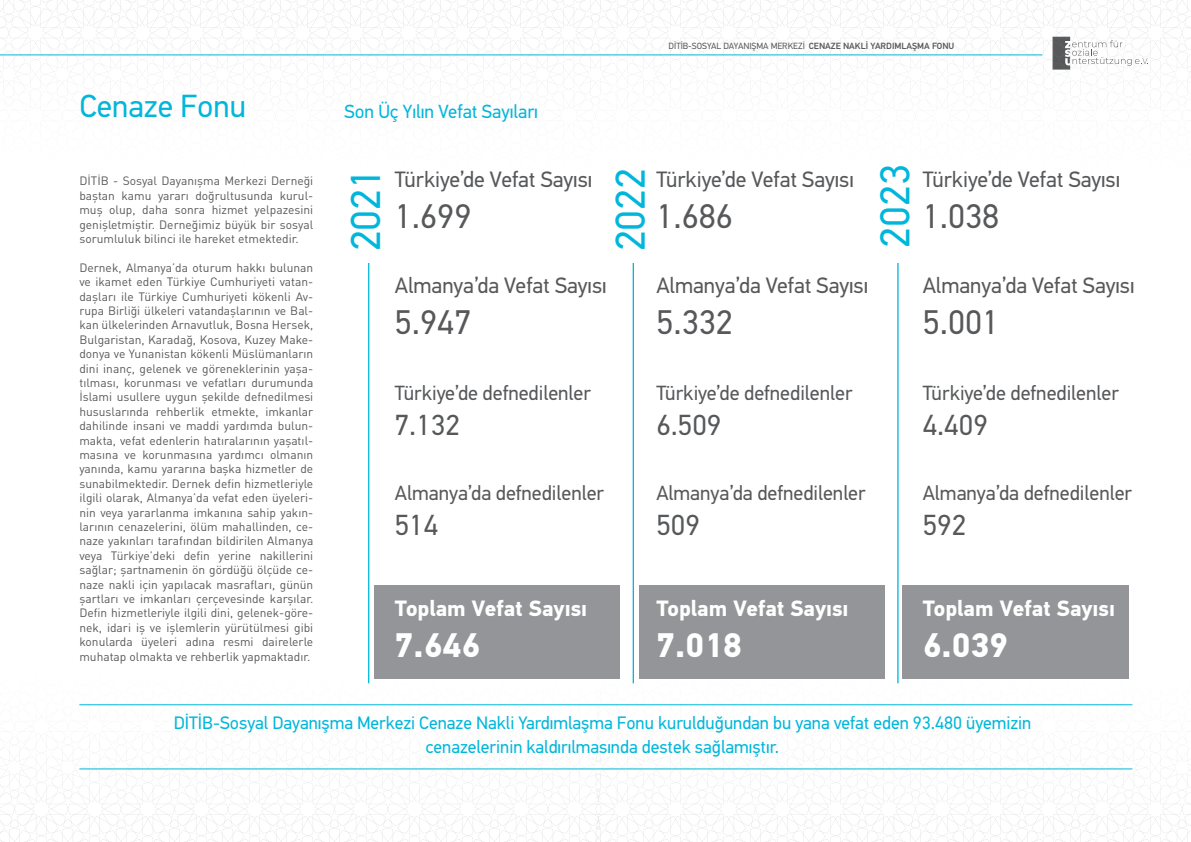
<style>
.page{position:relative;width:1191px;height:842px;background:#fff}
.page>*{position:absolute;margin:0;border:0;box-sizing:border-box;transform-origin:0 0}
.t1{font:41.9px "PF Din Text Pro";color:#00b7db}
.t2{font:34.2px "PF Din Text Pro";color:#57585a}
.t3{font:700 34.2px "PF Din Text Pro";color:#fff}
.t4{font:32px "PF Din Text Pro";color:#00b7db}
.t5{font:29px "PF Din Text Pro";color:#57585a}
.t6{font:22.2px "PF Din Text Pro";color:#57585a}
.t7{font:700 22.2px "PF Din Text Pro";color:#fff}
.t8{font:20.5px "PF Din Text Pro";color:#57585a}
.t9{font:19px "PF Din Text Pro";color:#00b7db}
.t10{font:18px/24px "PF Din Text Pro";color:#00b7db;text-align:center}
.t11{font:12px/14.4px "DIN Pro";color:#57585a;text-align:justify}
.t12{font:9px "PF Din Text Pro";color:#57585a}
.s1{font-weight:500}
</style>
<div class="page">
<svg style="left:0;top:602px;width:1191px;height:240px"></svg>
<svg style="left:0;top:0;width:1191px;height:111px"></svg>
<div style="left:374px;top:585px;width:246px;height:94px;background:#939598"></div>
<div style="left:639px;top:585px;width:246px;height:94px;background:#939598"></div>
<div style="left:902px;top:585px;width:226px;height:94px;background:#939598"></div>
<hr style="left:632px;top:263px;width:2px;height:420px;background:#00b7db">
<hr style="left:368px;top:263px;width:1px;height:420px;background:#00b7db">
<hr style="left:897px;top:263px;width:1px;height:420px;background:#00b7db">
<hr style="left:79px;top:704px;width:1053px;height:1px;background:#00b7db">
<hr style="left:79px;top:768px;width:1053px;height:1px;background:#00b7db">
<h3 class="t4" style="left:79px;top:87px;width:168px">Cenaze Fonu</h3>
<h3 class="t9" style="left:344px;top:100px;width:195px">Son Üç Yılın Vefat Sayıları</h3>
<p class="t12" style="left:668px;top:40px;width:287px">DİTİB-SOSYAL DAYANIŞMA MERKEZİ <span class="s1">CENAZE NAKLİ YARDIMLAŞMA FONU</span></p>
<p class="t11" style="left:79px;top:173px;width:235px">DİTİB - Sosyal Dayanışma Merkezi Derneği baştan kamu yararı doğrultusunda kurul&shy;muş olup, daha sonra hizmet yelpazesini genişletmiştir. Derneğimiz büyük bir sosyal sorumluluk bilinci ile hareket etmektedir.</p>
<p class="t11" style="left:79px;top:260px;width:235px">Dernek, Almanya’da oturum hakkı bulunan ve ikamet eden Türkiye Cumhuriyeti vatan&shy;daşları ile Türkiye Cumhuriyeti kökenli Av&shy;rupa Birliği ülkeleri vatandaşlarının ve Bal&shy;kan ülkelerinden Arnavutluk, Bosna Hersek, Bulgaristan, Karadağ, Kosova, Kuzey Make&shy;donya ve Yunanistan kökenli Müslümanların dini inanç, gelenek ve göreneklerinin yaşa&shy;tılması, korunması ve vefatları durumunda İslami usullere uygun şekilde defnedilmesi hususlarında rehberlik etmekte, imkanlar dahilinde insani ve maddi yardımda bulun&shy;makta, vefat edenlerin hatıralarının yaşatıl&shy;masına ve korunmasına yardımcı olmanın yanında, kamu yararına başka hizmetler de sunabilmektedir. Dernek defin hizmetleriyle ilgili olarak, Almanya’da vefat eden üyeleri&shy;nin veya yararlanma imkanına sahip yakın&shy;larının cenazelerini, ölüm mahallinden, ce&shy;naze yakınları tarafından bildirilen Almanya veya Türkiye’deki defin yerine nakillerini sağlar; şartnamenin ön gördüğü ölçüde ce&shy;naze nakli için yapılacak masrafları, günün şartları ve imkanları çerçevesinde karşılar.<br>Defin hizmetleriyle ilgili dini, gelenek-göre&shy;nek, idari iş ve işlemlerin yürütülmesi gibi konularda üyeleri adına resmi dairelerle muhatap olmakta ve rehberlik yapmaktadır.</p>
<h1 class="t1" style="left:341px;top:251px;width:85px;rotate:-90deg">2021</h1>
<h1 class="t1" style="left:605px;top:251px;width:85px;rotate:-90deg">2022</h1>
<h1 class="t1" style="left:870px;top:248px;width:85px;rotate:-90deg">2023</h1>
<h3 class="t6" style="left:395px;top:166px;width:199px">Türkiye’de Vefat Sayısı</h3>
<h2 class="t2" style="left:395px;top:196px;width:78px">1.699</h2>
<h3 class="t6" style="left:656px;top:166px;width:199px">Türkiye’de Vefat Sayısı</h3>
<h2 class="t2" style="left:656px;top:196px;width:78px">1.686</h2>
<h3 class="t6" style="left:395px;top:273px;width:213px">Almanya’da Vefat Sayısı</h3>
<h2 class="t2" style="left:395px;top:302px;width:78px">5.947</h2>
<h3 class="t6" style="left:656px;top:273px;width:213px">Almanya’da Vefat Sayısı</h3>
<h2 class="t2" style="left:656px;top:302px;width:78px">5.332</h2>
<h3 class="t6" style="left:922px;top:166px;width:199px">Türkiye’de Vefat Sayısı</h3>
<h2 class="t2" style="left:922px;top:196px;width:78px">1.038</h2>
<h3 class="t6" style="left:922px;top:273px;width:213px">Almanya’da Vefat Sayısı</h3>
<h2 class="t2" style="left:922px;top:302px;width:78px">5.001</h2>
<h3 class="t8" style="left:395px;top:381px;width:198px">Türkiye’de defnedilenler</h3>
<h3 class="t5" style="left:395px;top:408px;width:67px">7.132</h3>
<h3 class="t8" style="left:656px;top:381px;width:198px">Türkiye’de defnedilenler</h3>
<h3 class="t5" style="left:656px;top:408px;width:67px">6.509</h3>
<h3 class="t8" style="left:922px;top:381px;width:198px">Türkiye’de defnedilenler</h3>
<h3 class="t5" style="left:922px;top:408px;width:67px">4.409</h3>
<h3 class="t8" style="left:395px;top:481px;width:211px">Almanya’da defnedilenler</h3>
<h3 class="t5" style="left:395px;top:508px;width:45px">514</h3>
<h3 class="t8" style="left:656px;top:481px;width:211px">Almanya’da defnedilenler</h3>
<h3 class="t5" style="left:656px;top:508px;width:45px">509</h3>
<h3 class="t8" style="left:922px;top:481px;width:211px">Almanya’da defnedilenler</h3>
<h3 class="t5" style="left:922px;top:508px;width:45px">592</h3>
<h3 class="t7" style="left:395px;top:595px;width:194px">Toplam Vefat Sayısı</h3>
<h2 class="t3" style="left:395px;top:624px;width:87px">7.646</h2>
<h3 class="t7" style="left:656px;top:595px;width:194px">Toplam Vefat Sayısı</h3>
<h2 class="t3" style="left:656px;top:624px;width:87px">7.018</h2>
<h3 class="t7" style="left:922px;top:595px;width:194px">Toplam Vefat Sayısı</h3>
<h2 class="t3" style="left:922px;top:624px;width:87px">6.039</h2>
<h3 class="t10" style="left:174px;top:711px;width:859px">DİTİB-Sosyal Dayanışma Merkezi Cenaze Nakli Yardımlaşma Fonu kurulduğundan bu yana vefat eden 93.480 üyemizin cenazelerinin kaldırılmasında destek sağlamıştır.</h3>
</div>
